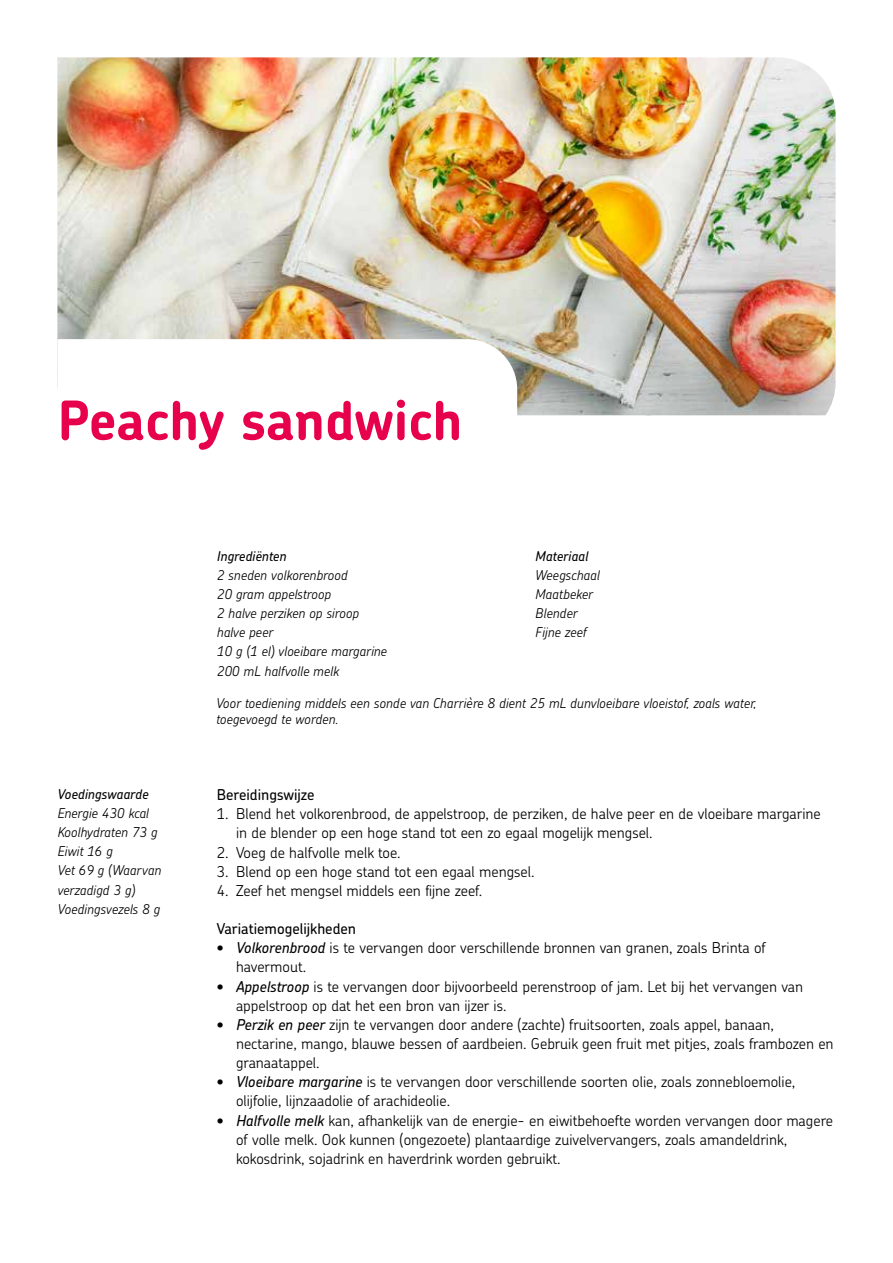
<style>
.page{position:relative;width:893px;height:1263px;background:#fff}
.page>*{position:absolute;margin:0;border:0;box-sizing:border-box;transform-origin:0 0}
.t1{font:700 54px "Chevin Pro";color:#e7004c}
.t2{font:300 15px/19.2px "Chevin Pro";color:#000}
.t3{font:500 15px "Chevin Pro";color:#000}
.t4{font:italic 300 13.5px/19.2px "Chevin Pro";color:#000}
.t5{font:italic 300 13.5px/16.2px "Chevin";color:#000}
.t6{font:italic 500 13.5px "Chevin Pro";color:#000}
.s1{font-weight:500;font-style:italic}
</style>
<div class="page">
<img style="left:57px;top:57px;width:779px;height:358px">
<svg style="left:57px;top:339px;width:460px;height:76px"></svg>
<h1 class="t1" style="left:57px;top:385px;width:407px">Peachy sandwich</h1>
<p class="t6" style="left:217px;top:547px;width:71px">Ingrediënten</p>
<p class="t4" style="left:217px;top:565px;width:172px">2 sneden volkorenbrood<br>20 gram appelstroop<br>2 halve perziken op siroop halve peer<br>10 g (1 el) vloeibare margarine<br>200 mL halfvolle melk</p>
<p class="t6" style="left:535px;top:547px;width:54px">Materiaal</p>
<p class="t4" style="left:535px;top:565px;width:66px">Weegschaal<br>Maatbeker<br>Blender<br>Fijne zeef</p>
<p class="t6" style="left:57px;top:785px;width:93px">Voedingswaarde</p>
<p class="t4" style="left:57px;top:803px;width:105px">Energie 430 kcal<br>Koolhydraten 73 g<br>Eiwit 16 g<br>Vet 69 g (Waarvan verzadigd 3 g)<br>Voedingsvezels 8 g</p>
<p class="t5" style="left:216px;top:695px;width:542px">Voor toediening middels een sonde van Charrière 8 dient 25 mL dunvloeibare vloeistof, zoals water, toegevoegd te worden.</p>
<p class="t3" style="left:217px;top:785px;width:99px">Bereidingswijze</p>
<p class="t2" style="left:236px;top:804px;width:586px;text-indent:-19px">1. Blend het volkorenbrood, de appelstroop, de perziken, de halve peer en de vloeibare margarine in de blender op een hoge stand tot een zo egaal mogelijk mengsel.</p>
<p class="t2" style="left:217px;top:842px;width:185px">2. Voeg de halfvolle melk toe.</p>
<p class="t2" style="left:217px;top:861px;width:319px">3. Blend op een hoge stand tot een egaal mengsel.</p>
<p class="t2" style="left:217px;top:880px;width:267px">4. Zeef het mengsel middels een fijne zeef.</p>
<p class="t3" style="left:217px;top:919px;width:141px">Variatiemogelijkheden</p>
<p class="t2" style="left:236px;top:938px;width:531px;text-indent:-19px">• <span class="s1">Volkorenbrood</span> is te vervangen door verschillende bronnen van granen, zoals Brinta of havermout.</p>
<p class="t2" style="left:236px;top:976px;width:569px;text-indent:-19px">• <span class="s1">Appelstroop</span> is te vervangen door bijvoorbeeld perenstroop of jam. Let bij het vervangen van appelstroop op dat het een bron van ijzer is.</p>
<p class="t2" style="left:236px;top:1014px;width:599px;text-indent:-19px">• <span class="s1">Perzik en peer</span> zijn te vervangen door andere (zachte) fruitsoorten, zoals appel, banaan, nectarine, mango, blauwe bessen of aardbeien. Gebruik geen fruit met pitjes, zoals frambozen en granaatappel.</p>
<p class="t2" style="left:236px;top:1072px;width:561px;text-indent:-19px">• <span class="s1">Vloeibare margarine</span> is te vervangen door verschillende soorten olie, zoals zonnebloemolie, olijfolie, lijnzaadolie of arachideolie.</p>
<p class="t2" style="left:236px;top:1110px;width:599px;text-indent:-19px">• <span class="s1">Halfvolle melk</span> kan, afhankelijk van de energie- en eiwitbehoefte worden vervangen door magere of volle melk. Ook kunnen (ongezoete) plantaardige zuivelvervangers, zoals amandeldrink, kokosdrink, sojadrink en haverdrink worden gebruikt.</p>
</div>
